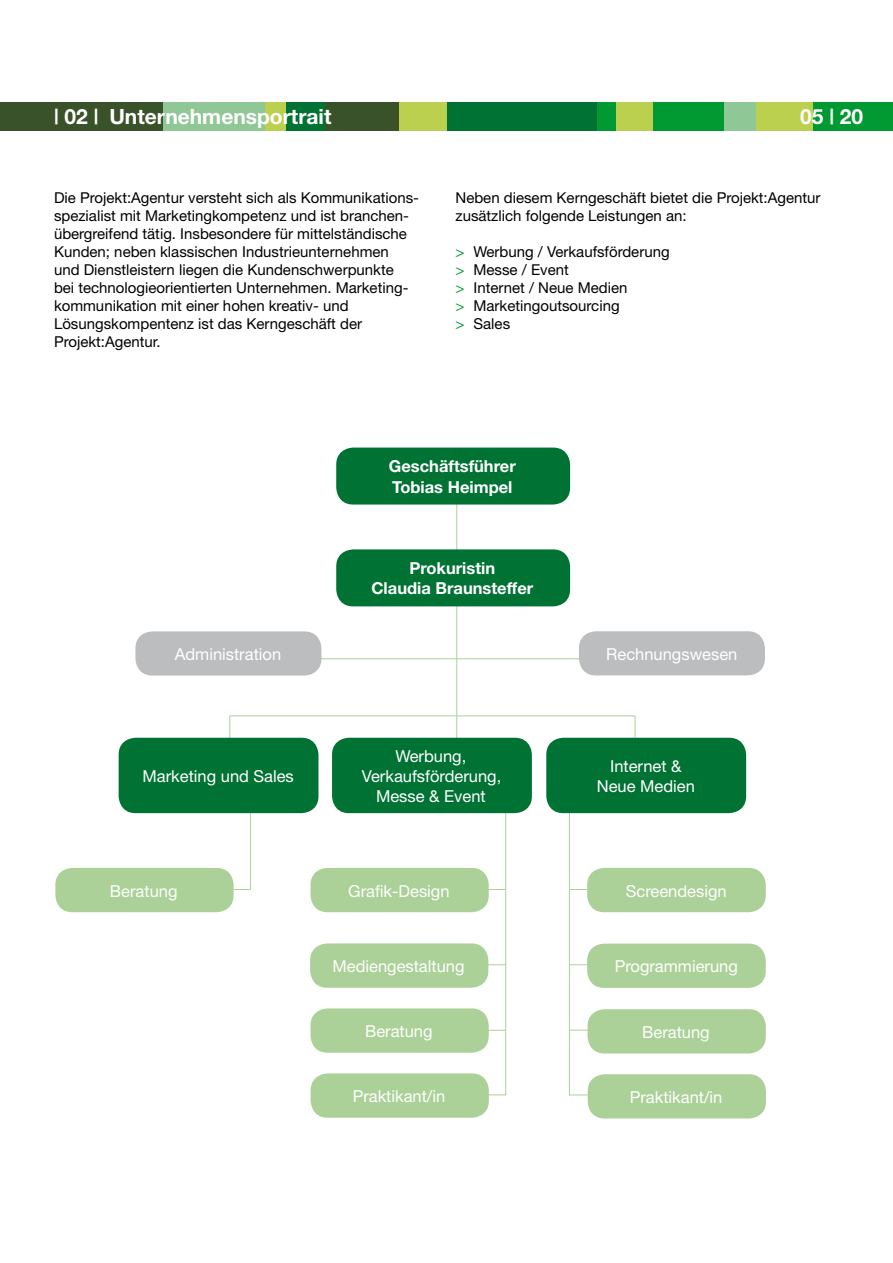
<style>
.page{position:relative;width:893px;height:1263px;background:#fff}
.page>*{position:absolute;margin:0;border:0;box-sizing:border-box;transform-origin:0 0}
.t1{font:700 21px "Helvetica Neue";color:#fff}
.t2{font:16.5px/20.2px "Helvetica Neue";color:#fff;text-align:center}
.t3{font:700 16.5px/20.2px "Helvetica Neue";color:#fff}
.t4{font:15px/18px "Helvetica Neue";color:#000}
.s1{color:#009932}
</style>
<div class="page">
<div style="left:612px;top:102px;width:281px;height:29px;background:#009932"></div>
<div style="left:577px;top:102px;width:76px;height:29px;background:#bcd050"></div>
<div style="left:756px;top:102px;width:56px;height:29px;background:#bcd050"></div>
<div style="left:472px;top:102px;width:126px;height:29px;background:#007233"></div>
<div style="left:598px;top:102px;width:18px;height:29px;background:#009932"></div>
<div style="left:285px;top:102px;width:188px;height:29px;background:#007233"></div>
<div style="left:347px;top:102px;width:100px;height:29px;background:#bcd050"></div>
<div style="left:157px;top:102px;width:129px;height:29px;background:#90c796"></div>
<div style="left:325px;top:102px;width:74px;height:29px;background:#3a5229"></div>
<div style="left:724px;top:102px;width:32px;height:29px;background:#90c796"></div>
<div style="left:0;top:102px;width:162px;height:29px;background:#3a5229"></div>
<div style="left:265px;top:102px;width:21px;height:29px;background:#bcd050"></div>
<hr style="left:250px;top:811px;width:1px;height:79px;background:#abd198">
<svg style="left:229px;top:716px;width:1px;height:22px"></svg>
<hr style="left:318px;top:658px;width:270px;height:1px;background:#abd198">
<hr style="left:456px;top:455px;width:1px;height:261px;background:#abd198">
<div style="left:336px;top:448px;width:234px;height:56px;background:#007233;border-radius:17px"></div>
<div style="left:336px;top:549px;width:234px;height:57px;background:#007233;border-radius:17px"></div>
<div style="left:135px;top:631px;width:186px;height:44px;background:#bbbdbe;border-radius:17px"></div>
<div style="left:579px;top:631px;width:186px;height:44px;background:#bbbdbe;border-radius:17px"></div>
<hr style="left:505px;top:811px;width:1px;height:284px;background:#abd198">
<hr style="left:472px;top:1094px;width:34px;height:1px;background:#abd198">
<div style="left:311px;top:1073px;width:178px;height:45px;background:#abd198;border-radius:17px"></div>
<hr style="left:473px;top:889px;width:32px;height:1px;background:#abd198">
<hr style="left:472px;top:964px;width:33px;height:1px;background:#abd198">
<hr style="left:473px;top:1030px;width:33px;height:1px;background:#abd198">
<div style="left:310px;top:868px;width:179px;height:44px;background:#abd198;border-radius:17px"></div>
<div style="left:310px;top:943px;width:178px;height:45px;background:#abd198;border-radius:17px"></div>
<div style="left:310px;top:1008px;width:179px;height:45px;background:#abd198;border-radius:17px"></div>
<hr style="left:230px;top:716px;width:405px;height:1px;background:#abd198">
<svg style="left:456px;top:716px;width:1px;height:22px"></svg>
<svg style="left:635px;top:716px;width:1px;height:22px"></svg>
<div style="left:332px;top:738px;width:200px;height:75px;background:#007233;border-radius:17px"></div>
<hr style="left:569px;top:811px;width:1px;height:284px;background:#abd198">
<svg style="left:570px;top:889px;width:17px;height:1px"></svg>
<hr style="left:570px;top:964px;width:32px;height:1px;background:#abd198">
<div style="left:587px;top:868px;width:179px;height:44px;background:#abd198;border-radius:17px"></div>
<div style="left:587px;top:944px;width:179px;height:44px;background:#abd198;border-radius:17px"></div>
<div style="left:546px;top:738px;width:200px;height:75px;background:#007233;border-radius:17px"></div>
<div style="left:588px;top:1074px;width:178px;height:44px;background:#abd198;border-radius:17px"></div>
<div style="left:588px;top:1009px;width:178px;height:44px;background:#abd198;border-radius:17px"></div>
<hr style="left:569px;top:1030px;width:33px;height:1px;background:#abd198">
<hr style="left:569px;top:1095px;width:33px;height:1px;background:#abd198">
<div style="left:119px;top:738px;width:199px;height:75px;background:#007233;border-radius:17px"></div>
<hr style="left:218px;top:889px;width:32px;height:1px;background:#abd198">
<div style="left:55px;top:868px;width:179px;height:44px;background:#abd198;border-radius:17px"></div>
<h1 class="t1" style="left:54px;top:103px;width:279px">| 02 | Unternehmensportrait</h1>
<h1 class="t1" style="left:800px;top:103px;width:65px">05 | 20</h1>
<p class="t4" style="left:54px;top:189px;width:367px">Die Projekt:Agentur versteht sich als Kommunikations&shy;spezialist mit Marketingkompetenz und ist branchen&shy;übergreifend tätig. Insbesondere für mittelständische Kunden; neben klassischen Industrieunternehmen<br>und Dienstleistern liegen die Kundenschwerpunkte<br>bei technologieorientierten Unternehmen. Marketing&shy;kommunikation mit einer hohen kreativ- und Lösungskompentenz ist das Kerngeschäft der Projekt:Agentur.</p>
<p class="t4" style="left:455px;top:189px;width:367px">Neben diesem Kerngeschäft bietet die Projekt:Agentur zusätzlich folgende Leistungen an:</p>
<p class="t4" style="left:455px;top:243px;width:216px"><span class="s1">&gt;</span> Werbung / Verkaufsförderung <span class="s1">&gt;</span> Messe / Event<br><span class="s1">&gt;</span> Internet / Neue Medien<br><span class="s1">&gt;</span> Marketingoutsourcing<br><span class="s1">&gt;</span> Sales</p>
<p class="t3" style="left:389px;top:456px;width:128px">Geschäftsführer<br>Tobias Heimpel</p>
<p class="t3" style="left:371px;top:558px;width:163px;text-align:center">Prokuristin<br>Claudia Braunsteffer</p>
<p class="t2" style="left:175px;top:644px;width:108px">Administration</p>
<p class="t2" style="left:606px;top:644px;width:133px">Rechnungswesen</p>
<p class="t2" style="left:143px;top:766px;width:153px">Marketing und Sales</p>
<p class="t2" style="left:110px;top:880px;width:69px">Beratung</p>
<p class="t2" style="left:362px;top:745px;width:141px">Werbung,<br>Verkaufsförderung,<br>Messe &amp; Event</p>
<p class="t2" style="left:348px;top:880px;width:103px">Grafik-Design</p>
<p class="t2" style="left:332px;top:956px;width:134px">Mediengestaltung</p>
<p class="t2" style="left:365px;top:1021px;width:69px">Beratung</p>
<p class="t2" style="left:353px;top:1086px;width:94px">Praktikant/in</p>
<p class="t2" style="left:597px;top:755px;width:100px">Internet &amp;<br>Neue Medien</p>
<p class="t2" style="left:626px;top:880px;width:102px">Screendesign</p>
<p class="t2" style="left:615px;top:956px;width:125px">Programmierung</p>
<p class="t2" style="left:642px;top:1022px;width:69px">Beratung</p>
<p class="t2" style="left:630px;top:1087px;width:94px">Praktikant/in</p>
</div>
